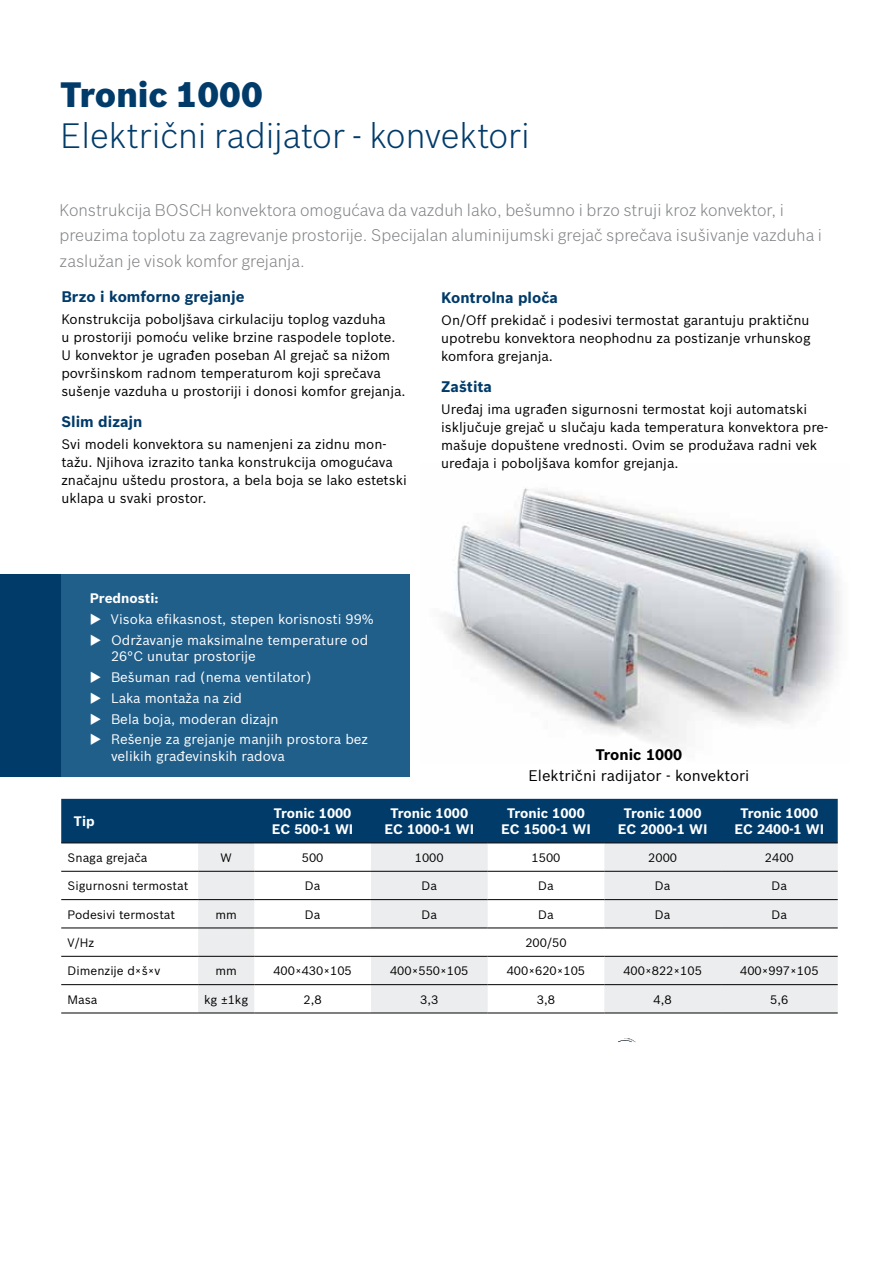
<style>
.page{position:relative;width:893px;height:1263px;background:#fff}
.page>*{position:absolute;margin:0;border:0;box-sizing:border-box;transform-origin:0 0}
.t1{font:300 34.5px "Bosch Sans";color:#003b6a}
.t2{font:900 34.5px "Bosch Sans";color:#003b6a}
.t3{font:300 16.5px/25.5px "Bosch Sans";color:#808285}
.t4{font:700 15px "Bosch Sans";color:#003b6a}
.t5{font:15px "Bosch Sans";color:#000}
.t6{font:700 15px "Bosch Sans";color:#000}
.t7{font:13.5px/18px "Bosch Sans";color:#000}
.t8{font:13.5px/20.7px "Bosch Sans";color:#fff}
.t9{font:700 13.5px/16.5px "Bosch Sans";color:#fff;text-align:center}
.t10{font:12px "Bosch Sans";color:#000}
</style>
<div class="page">
<img style="left:441px;top:488px;width:400px;height:259px">
<hr style="left:892px;top:836px;width:1px;height:206px;background:#003b6a">
<svg style="left:618px;top:1038px;width:18px;height:5px"></svg>
<div style="left:61px;top:574px;width:349px;height:202px;background:#215f8b"></div>
<div style="left:0;top:574px;width:61px;height:202px;background:#003b6a"></div>
<div style="left:61px;top:799px;width:777px;height:43px;background:#003b6a"></div>
<svg style="left:61px;top:843px;width:137px;height:143px"></svg>
<svg style="left:198px;top:843px;width:640px;height:169px;fill:#ecedee"></svg>
<hr style="left:61px;top:842px;width:137px;height:1px;background:#000">
<hr style="left:198px;top:842px;width:56px;height:1px;background:#000">
<hr style="left:254px;top:842px;width:117px;height:1px;background:#000">
<hr style="left:371px;top:842px;width:117px;height:1px;background:#000">
<hr style="left:488px;top:842px;width:116px;height:1px;background:#000">
<hr style="left:604px;top:842px;width:117px;height:1px;background:#000">
<hr style="left:721px;top:842px;width:117px;height:1px;background:#000">
<hr style="left:61px;top:871px;width:137px;height:1px;background:#000">
<hr style="left:198px;top:871px;width:56px;height:1px;background:#000">
<hr style="left:254px;top:871px;width:117px;height:1px;background:#000">
<hr style="left:371px;top:871px;width:117px;height:1px;background:#000">
<hr style="left:488px;top:871px;width:116px;height:1px;background:#000">
<hr style="left:604px;top:871px;width:117px;height:1px;background:#000">
<hr style="left:721px;top:871px;width:117px;height:1px;background:#000">
<hr style="left:61px;top:899px;width:137px;height:1px;background:#000">
<hr style="left:198px;top:899px;width:56px;height:1px;background:#000">
<hr style="left:254px;top:899px;width:117px;height:1px;background:#000">
<hr style="left:371px;top:899px;width:117px;height:1px;background:#000">
<hr style="left:488px;top:899px;width:116px;height:1px;background:#000">
<hr style="left:604px;top:899px;width:117px;height:1px;background:#000">
<hr style="left:721px;top:899px;width:117px;height:1px;background:#000">
<hr style="left:61px;top:927px;width:137px;height:1px;background:#000">
<hr style="left:61px;top:956px;width:137px;height:1px;background:#000">
<hr style="left:61px;top:1012px;width:137px;height:1px;background:#000">
<hr style="left:198px;top:927px;width:56px;height:1px;background:#000">
<hr style="left:198px;top:956px;width:56px;height:1px;background:#000">
<hr style="left:198px;top:1012px;width:56px;height:1px;background:#000">
<hr style="left:488px;top:984px;width:116px;height:1px;background:#000">
<hr style="left:254px;top:1012px;width:117px;height:1px;background:#000">
<hr style="left:488px;top:1012px;width:116px;height:1px;background:#000">
<hr style="left:371px;top:984px;width:117px;height:1px;background:#000">
<hr style="left:604px;top:984px;width:117px;height:1px;background:#000">
<hr style="left:721px;top:984px;width:117px;height:1px;background:#000">
<hr style="left:371px;top:1012px;width:117px;height:1px;background:#000">
<hr style="left:604px;top:1012px;width:117px;height:1px;background:#000">
<hr style="left:721px;top:1012px;width:117px;height:1px;background:#000">
<hr style="left:61px;top:984px;width:137px;height:1px;background:#000">
<hr style="left:198px;top:984px;width:56px;height:1px;background:#000">
<hr style="left:254px;top:984px;width:117px;height:1px;background:#000">
<hr style="left:254px;top:927px;width:117px;height:1px;background:#000">
<hr style="left:371px;top:927px;width:117px;height:1px;background:#000">
<hr style="left:488px;top:927px;width:116px;height:1px;background:#000">
<hr style="left:604px;top:927px;width:117px;height:1px;background:#000">
<hr style="left:721px;top:927px;width:117px;height:1px;background:#000">
<hr style="left:254px;top:956px;width:117px;height:1px;background:#000">
<hr style="left:371px;top:956px;width:117px;height:1px;background:#000">
<hr style="left:488px;top:956px;width:116px;height:1px;background:#000">
<hr style="left:604px;top:956px;width:117px;height:1px;background:#000">
<hr style="left:721px;top:956px;width:117px;height:1px;background:#000">
<h1 class="t2" style="left:61px;top:68px;width:204px">Tronic 1000</h1>
<h1 class="t1" style="left:61px;top:114px;width:471px">Električni radijator - konvektori</h1>
<p class="t3" style="left:60px;top:197px;width:764px">Konstrukcija BOSCH konvektora omogućava da vazduh lako, bešumno i brzo struji kroz konvektor, i preuzima toplotu za zagrevanje prostorije. Specijalan aluminijumski grejač sprečava isušivanje vazduha i zaslužan je visok komfor grejanja.</p>
<p class="t4" style="left:61px;top:287px;width:185px">Brzo i komforno grejanje</p>
<p class="t7" style="left:61px;top:310px;width:346px">Konstrukcija poboljšava cirkulaciju toplog vazduha<br>u prostoriji pomoću velike brzine raspodele toplote.<br>U konvektor je ugrađen poseban Al grejač sa nižom površinskom radnom temperaturom koji sprečava sušenje vazduha u prostoriji i donosi komfor grejanja.</p>
<p class="t4" style="left:61px;top:412px;width:82px">Slim dizajn</p>
<p class="t7" style="left:61px;top:435px;width:347px">Svi modeli konvektora su namenjeni za zidnu mon&shy;tažu. Njihova izrazito tanka konstrukcija omogućava značajnu uštedu prostora, a bela boja se lako estetski uklapa u svaki prostor.</p>
<p class="t9" style="left:90px;top:590px;width:70px">Prednosti:</p>
<p class="t8" style="left:111px;top:609px;width:264px">Visoka efikasnost, stepen korisnosti 99%<br>Održavanje maksimalne temperature od</p>
<p class="t8" style="left:111px;top:646px;width:259px">26°C unutar prostorije<br>Bešuman rad (nema ventilator)<br>Laka montaža na zid<br>Bela boja, moderan dizajn<br>Rešenje za grejanje manjih prostora bez</p>
<p class="t8" style="left:111px;top:745px;width:175px">velikih građevinskih radova</p>
<p class="t4" style="left:441px;top:288px;width:118px">Kontrolna ploča</p>
<p class="t7" style="left:441px;top:311px;width:371px;text-align:justify">On/Off prekidač i podesivi termostat garantuju praktičnu upotrebu konvektora neophodnu za postizanje vrhunskog komfora grejanja.</p>
<p class="t4" style="left:441px;top:377px;width:52px">Zaštita</p>
<p class="t7" style="left:441px;top:400px;width:389px">Uređaj ima ugrađen sigurnosni termostat koji automatski isključuje grejač u slučaju kada temperatura konvektora pre&shy;mašuje dopuštene vrednosti. Ovim se produžava radni vek uređaja i poboljšava komfor grejanja.</p>
<p class="t6" style="left:596px;top:745px;width:88px">Tronic 1000</p>
<p class="t5" style="left:529px;top:766px;width:222px">Električni radijator - konvektori</p>
<p class="t9" style="left:74px;top:813px;width:22px">Tip</p>
<p class="t9" style="left:272px;top:805px;width:83px;text-align:left">Tronic 1000<br>EC 500-1 WI</p>
<p class="t9" style="left:384px;top:805px;width:91px">Tronic 1000<br>EC 1000-1 WI</p>
<p class="t9" style="left:501px;top:805px;width:91px">Tronic 1000<br>EC 1500-1 WI</p>
<p class="t9" style="left:618px;top:805px;width:91px">Tronic 1000<br>EC 2000-1 WI</p>
<p class="t9" style="left:734px;top:805px;width:91px">Tronic 1000<br>EC 2400-1 WI</p>
<p class="t10" style="left:68px;top:850px;width:81px">Snaga grejača</p>
<p class="t10" style="left:221px;top:850px;width:13px">W</p>
<p class="t10" style="left:302px;top:850px;width:23px">500</p>
<p class="t10" style="left:415px;top:850px;width:30px">1000</p>
<p class="t10" style="left:532px;top:850px;width:30px">1500</p>
<p class="t10" style="left:648px;top:850px;width:30px">2000</p>
<p class="t10" style="left:765px;top:850px;width:30px">2400</p>
<p class="t10" style="left:68px;top:878px;width:122px">Sigurnosni termostat</p>
<p class="t10" style="left:305px;top:878px;width:17px">Da</p>
<p class="t10" style="left:422px;top:878px;width:17px">Da</p>
<p class="t10" style="left:538px;top:878px;width:17px">Da</p>
<p class="t10" style="left:655px;top:878px;width:17px">Da</p>
<p class="t10" style="left:772px;top:878px;width:17px">Da</p>
<p class="t10" style="left:68px;top:907px;width:109px">Podesivi termostat</p>
<p class="t10" style="left:215px;top:907px;width:23px">mm</p>
<p class="t10" style="left:305px;top:907px;width:17px">Da</p>
<p class="t10" style="left:422px;top:907px;width:17px">Da</p>
<p class="t10" style="left:538px;top:907px;width:17px">Da</p>
<p class="t10" style="left:655px;top:907px;width:17px">Da</p>
<p class="t10" style="left:772px;top:907px;width:17px">Da</p>
<p class="t10" style="left:68px;top:935px;width:28px">V/Hz</p>
<p class="t10" style="left:525px;top:935px;width:43px">200/50</p>
<p class="t10" style="left:68px;top:963px;width:94px">Dimenzije d×š×v</p>
<p class="t10" style="left:215px;top:963px;width:23px">mm</p>
<p class="t10" style="left:273px;top:963px;width:80px">400×430×105</p>
<p class="t10" style="left:390px;top:963px;width:80px">400×550×105</p>
<p class="t10" style="left:507px;top:963px;width:80px">400×620×105</p>
<p class="t10" style="left:623px;top:963px;width:80px">400×822×105</p>
<p class="t10" style="left:740px;top:963px;width:80px">400×997×105</p>
<p class="t10" style="left:68px;top:992px;width:31px">Masa</p>
<p class="t10" style="left:204px;top:992px;width:46px">kg ±1kg</p>
<p class="t10" style="left:304px;top:992px;width:20px">2,8</p>
<p class="t10" style="left:420px;top:992px;width:20px">3,3</p>
<p class="t10" style="left:537px;top:992px;width:20px">3,8</p>
<p class="t10" style="left:654px;top:992px;width:20px">4,8</p>
<p class="t10" style="left:770px;top:992px;width:20px">5,6</p>
</div>
